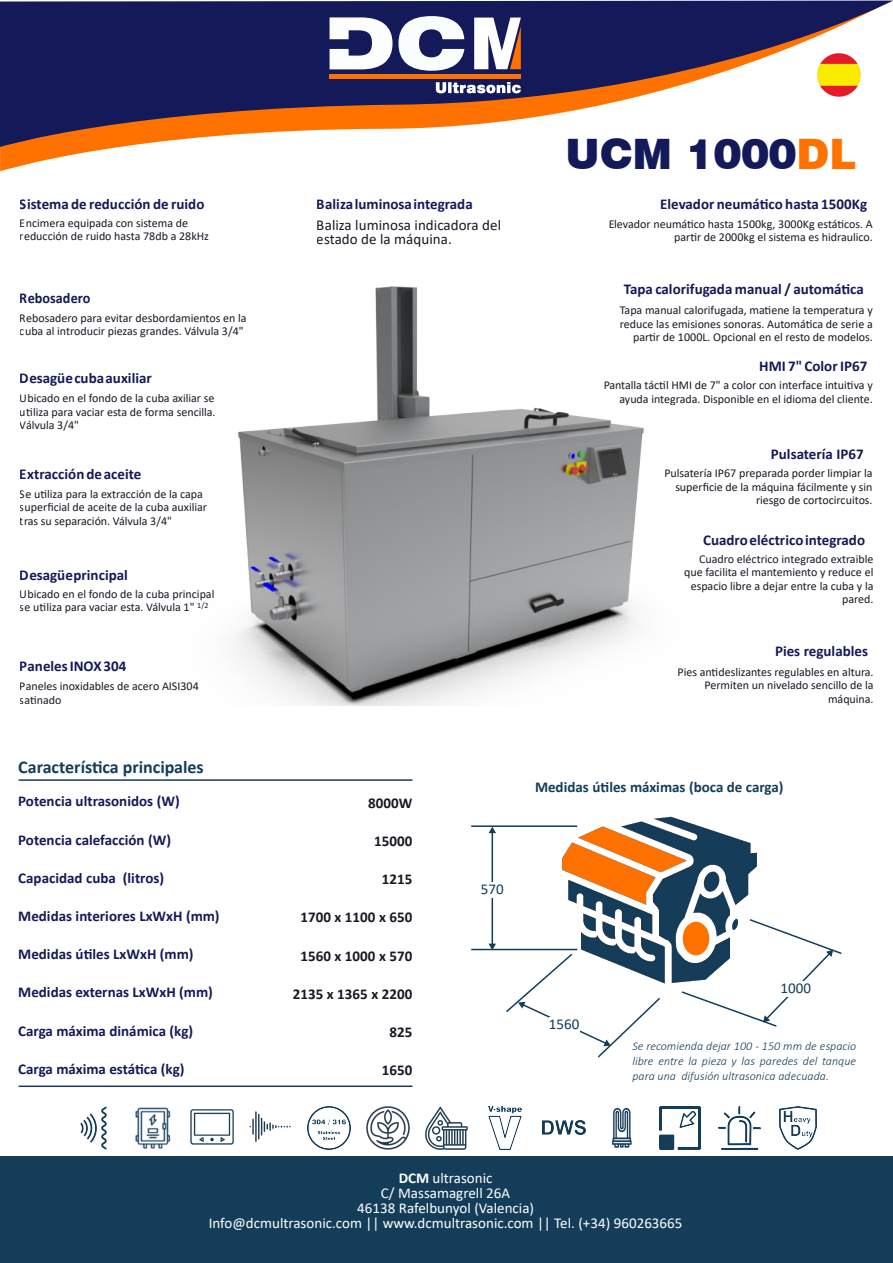
<style>
.page{position:relative;width:893px;height:1263px;background:#fff}
.page>*{position:absolute;margin:0;border:0;box-sizing:border-box;transform-origin:0 0}
.t1{font:900 42px "Swiss 721 BT";color:#141a59}
.t2{font:700 18px "Calibri";letter-spacing:-.005em;color:#143d59}
.t3{font:700 15px "Calibri";color:#141a59}
.t4{font:15px/15px "Calibri";color:#fff;text-align:center}
.t5{font:700 15px "Calibri";letter-spacing:.005em;color:#171a23}
.t6{font:15px/13.5px "Calibri";color:#171a23}
.t7{font:700 15px "Calibri";letter-spacing:-.005em;color:#143d59}
.t8{font:15px "Calibri";letter-spacing:.005em;color:#143d59}
.t9{font:700 15px "Calibri";color:#141a59;scale:.95 1}
.t10{font:12px/13.5px "Calibri";color:#171a23;text-align:right}
.t11{font:italic 300 12px/15px "Calibri";letter-spacing:.005em;color:#143d59;text-align:justify}
.s1{color:#ff7200}
.s2{font-weight:700}
</style>
<div class="page">
<svg style="left:0;top:147px;width:119px;height:24px"></svg>
<svg style="left:0;top:1px;width:892px;height:146px;fill:#141a59"></svg>
<svg style="left:330px;top:17px;width:62px;height:52px"></svg>
<svg style="left:398px;top:16px;width:66px;height:55px"></svg>
<svg style="left:474px;top:18px;width:47px;height:51px"></svg>
<svg style="left:436px;top:82px;width:85px;height:11px"></svg>
<hr style="left:330px;top:74px;width:191px;height:4px;background:#ff7200">
<img style="left:818px;top:54px;width:42px;height:42px">
<div style="left:0;top:1157px;width:893px;height:106px;background:#143d59"></div>
<img style="left:81px;top:1107px;width:26px;height:42px">
<img style="left:191px;top:1109px;width:42px;height:36px">
<img style="left:308px;top:1107px;width:42px;height:42px">
<img style="left:425px;top:1107px;width:42px;height:42px">
<img style="left:135px;top:1107px;width:36px;height:42px">
<img style="left:249px;top:1112px;width:42px;height:30px">
<img style="left:367px;top:1107px;width:42px;height:42px">
<img style="left:488px;top:1107px;width:34px;height:42px">
<img style="left:612px;top:1107px;width:20px;height:41px">
<img style="left:542px;top:1120px;width:43px;height:14px">
<img style="left:718px;top:1107px;width:42px;height:42px">
<img style="left:660px;top:1107px;width:41px;height:42px">
<img style="left:779px;top:1107px;width:38px;height:42px">
<img style="left:234px;top:286px;width:410px;height:419px">
<img style="left:532px;top:816px;width:225px;height:168px">
<svg style="left:506px;top:952px;width:156px;height:106px"></svg>
<hr style="left:471px;top:825px;width:106px;height:2px;background:#143d59">
<hr style="left:471px;top:949px;width:106px;height:1px;background:#143d59">
<hr style="left:492px;top:831px;width:1px;height:115px;background:#143d59">
<svg style="left:489px;top:827px;width:7px;height:6px"></svg>
<svg style="left:489px;top:944px;width:7px;height:5px"></svg>
<svg style="left:680px;top:918px;width:162px;height:109px"></svg>
<div style="left:683px;top:922px;width:26px;height:33px;background:#ff7200;border-radius:50%"></div>
<div style="left:481px;top:882px;width:23px;height:15px;background:#fff"></div>
<div style="left:780px;top:981px;width:31px;height:15px;background:#fff"></div>
<div style="left:549px;top:1018px;width:30px;height:15px;background:#fff"></div>
<hr style="left:19px;top:779px;width:393px;height:2px;background:#143d59">
<hr style="left:19px;top:1085px;width:393px;height:2px;background:#143d59">
<p class="t3" style="left:20px;top:198px;width:186px">Sistema de reducción de ruido</p>
<p class="t10" style="left:20px;top:217px;width:191px;text-align:left">Encimera equipada con sistema de reducción de ruido hasta 78db a 28kHz</p>
<p class="t9" style="left:20px;top:291px;width:76px">Rebosadero</p>
<p class="t10" style="left:20px;top:312px;width:228px;text-align:left">Rebosadero para evitar desbordamientos en la cuba al introducir piezas grandes. Válvula 3/4"</p>
<p class="t3" style="left:20px;top:372px;width:133px">Desagüecubaauxiliar</p>
<p class="t10" style="left:20px;top:392px;width:197px;text-align:justify">Ubicado en el fondo de la cuba axiliar se utiliza para vaciar esta de forma sencilla.<br>Válvula 3/4"</p>
<p class="t3" style="left:20px;top:468px;width:123px">Extracción de aceite</p>
<p class="t10" style="left:20px;top:488px;width:189px;text-align:left">Se utiliza para la extracción de la capa superficial de aceite de la cuba auxiliar tras su separación. Válvula 3/4"</p>
<p class="t3" style="left:20px;top:568px;width:109px">Desagüeprincipal</p>
<p class="t10" style="left:20px;top:588px;width:196px;text-align:left">Ubicado en el fondo de la cuba principal se utiliza para vaciar esta. Válvula 1" <sup>1/2</sup></p>
<p class="t3" style="left:20px;top:660px;width:108px">PanelesINOX304</p>
<p class="t10" style="left:20px;top:680px;width:180px;text-align:left">Paneles inoxidables de acero AISI304 satinado</p>
<h2 class="t2" style="left:18px;top:759px;width:187px">Característica principales</h2>
<p class="t3" style="left:317px;top:198px;width:158px">Balizaluminosaintegrada</p>
<p class="t6" style="left:317px;top:220px;width:186px">Baliza luminosa indicadora del estado de la máquina.</p>
<p class="t3" style="left:18px;top:795px;width:163px">Potencia ultrasonidos (W)</p>
<p class="t5" style="left:368px;top:796px;width:46px">8000W</p>
<p class="t3" style="left:18px;top:833px;width:154px">Potencia calefacción (W)</p>
<p class="t5" style="left:374px;top:835px;width:40px">15000</p>
<p class="t3" style="left:18px;top:871px;width:147px">Capacidad cuba (litros)</p>
<p class="t5" style="left:382px;top:873px;width:32px">1215</p>
<p class="t3" style="left:18px;top:910px;width:203px">Medidas interiores LxWxH (mm)</p>
<p class="t5" style="left:301px;top:911px;width:113px">1700 x 1100 x 650</p>
<p class="t3" style="left:18px;top:948px;width:177px">Medidas útiles LxWxH (mm)</p>
<p class="t5" style="left:301px;top:949px;width:113px">1560 x 1000 x 570</p>
<p class="t3" style="left:18px;top:986px;width:196px">Medidas externas LxWxH (mm)</p>
<p class="t5" style="left:293px;top:988px;width:121px">2135 x 1365 x 2200</p>
<p class="t3" style="left:18px;top:1024px;width:176px">Carga máxima dinámica (kg)</p>
<p class="t5" style="left:389px;top:1026px;width:24px">825</p>
<p class="t3" style="left:18px;top:1062px;width:168px">Carga máxima estática (kg)</p>
<p class="t5" style="left:382px;top:1064px;width:32px">1650</p>
<p class="t8" style="left:481px;top:882px;width:24px">570</p>
<h1 class="t1" style="left:566px;top:128px;width:292px">UCM 1000<span class="s1">DL</span></h1>
<p class="t3" style="left:660px;top:198px;width:209px">Elevador neumático hasta 1500Kg</p>
<p class="t10" style="left:608px;top:218px;width:266px">Elevador neumático hasta 1500kg, 3000Kg estáticos. A partir de 2000kg el sistema es hidraulico.</p>
<p class="t3" style="left:624px;top:282px;width:242px">Tapa calorifugada manual / automática</p>
<p class="t10" style="left:620px;top:304px;width:255px">Tapa manual calorifugada, matiene la temperatura y reduce las emisiones sonoras. Automática de serie a partir de 1000L. Opcional en el resto de modelos.</p>
<p class="t3" style="left:759px;top:360px;width:109px">HMI 7" ColorIP67</p>
<p class="t10" style="left:603px;top:380px;width:271px">Pantalla táctil HMI de 7" a color con interface intuitiva y ayuda integrada. Disponible en el idioma del cliente.</p>
<p class="t3" style="left:771px;top:448px;width:94px">Pulsatería IP67</p>
<p class="t10" style="left:664px;top:467px;width:210px">Pulsatería IP67 preparada porder limpiar la superficie de la máquina fácilmente y sin riesgo de cortocircuitos.</p>
<p class="t3" style="left:703px;top:534px;width:163px">Cuadroeléctricointegrado</p>
<p class="t10" style="left:684px;top:553px;width:191px">Cuadro eléctrico integrado extraible que facilita el mantemiento y reduce el espacio libre a dejar entre la cuba y la pared.</p>
<p class="t3" style="left:775px;top:645px;width:94px">Pies regulables</p>
<p class="t10" style="left:678px;top:666px;width:198px">Pies antideslizantes regulables en altura.<br>Permiten un nivelado sencillo de la máquina.</p>
<p class="t7" style="left:535px;top:781px;width:250px">Medidas útiles máximas (boca de carga)</p>
<p class="t8" style="left:549px;top:1018px;width:32px">1560</p>
<p class="t8" style="left:780px;top:981px;width:32px">1000</p>
<p class="t11" style="left:632px;top:1039px;width:225px">Se recomienda dejar 100 ‐ 150 mm de espacio libre entre la pieza y las paredes del tanque para una difusión ultrasonica adecuada.</p>
<p class="t4" style="left:209px;top:1172px;width:475px"><span class="s2">DCM</span> ultrasonic<br>C/ Massamagrell 26A<br>46138 Rafelbunyol (Valencia)<br>Info@dcmultrasonic.com || www.dcmultrasonic.com || Tel. (+34) 960263665</p>
</div>
